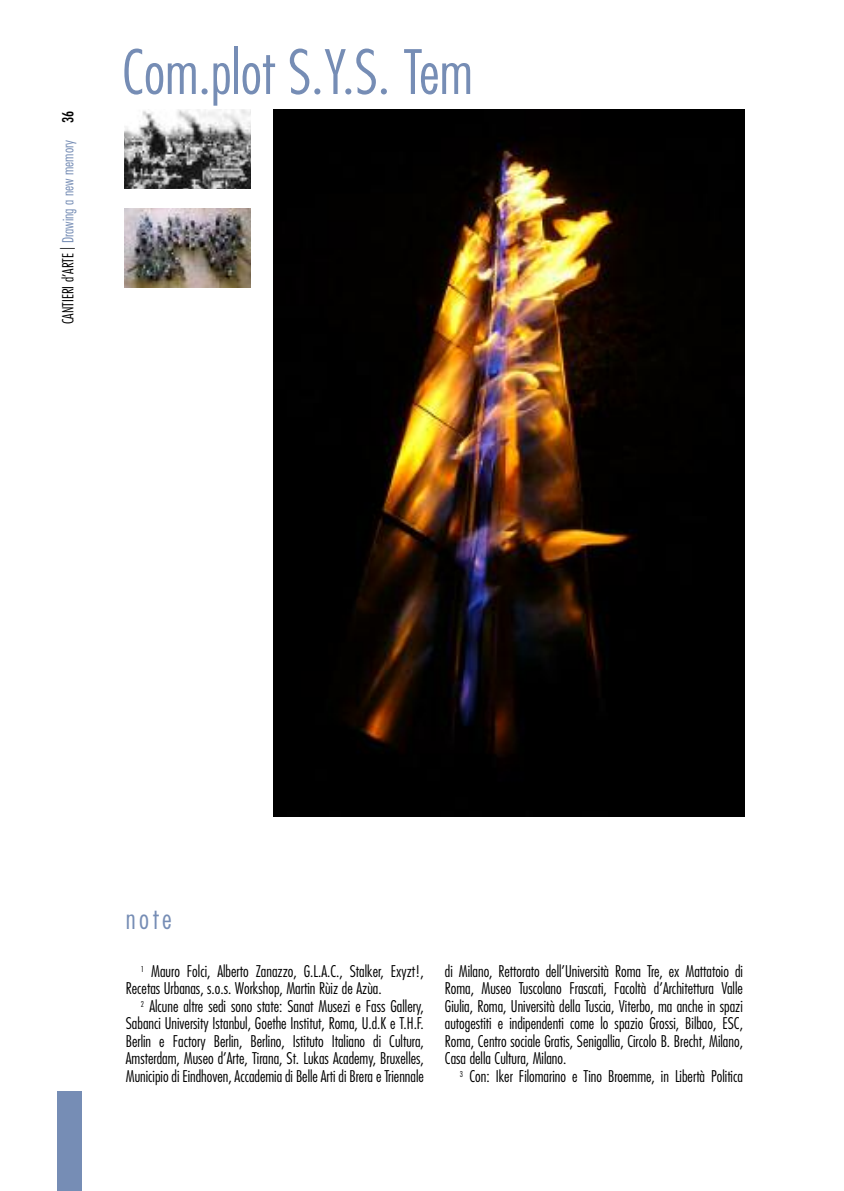
<style>
.page{position:relative;width:844px;height:1191px;background:#fff}
.page>*{position:absolute;margin:0;border:0;box-sizing:border-box;transform-origin:0 0}
.t1{font:300 condensed 59.5px "Futura";color:#768db5}
.t2{font:300 condensed 28px "Futura";color:#768db5}
.t3{font:300 condensed 15.75px/17.5px "Futura";color:#000;text-align:justify}
.t4{font:300 condensed 14.88px "Futura";color:#768db5}
.s1{color:#000}
.s2{font-weight:400;color:#000}
</style>
<div class="page">
<div style="left:57px;top:1091px;width:24px;height:100px;background:#768db5"></div>
<img style="left:273px;top:109px;width:471px;height:707px">
<img style="left:124px;top:109px;width:127px;height:80px">
<img style="left:124px;top:208px;width:127px;height:80px">
<p class="t4" style="left:62px;top:324px;width:215px;rotate:-90deg"><span class="s1">CANTIERI d’ARTE |</span> Drawing a new memory <span class="s2">36</span></p>
<h1 class="t1" style="left:122px;top:46px;width:352px">Com.plot S.Y.S. Tem</h1>
<h2 class="t2" style="left:126px;top:906px;width:47px">note</h2>
<p class="t3" style="left:126px;top:963px;width:299px;text-indent:15px"><sup>1</sup> Mauro Folci, Alberto Zanazzo, G.L.A.C., Stalker, Exyzt!,<br>Recetas Urbanas, s.o.s. Workshop, Martin Rùiz de Azùa.</p>
<p class="t3" style="left:126px;top:998px;width:299px;text-indent:15px"><sup>2</sup> Alcune altre sedi sono state: Sanat Musezi e Fass Gallery, Sabanci University Istanbul, Goethe Institut, Roma, U.d.K e T.H.F.<br>Berlin e Factory Berlin, Berlino, Istituto Italiano di Cultura, Amsterdam, Museo d’Arte, Tirana, St. Lukas Academy, Bruxelles, Municipio di Eindhoven, Accademia di Belle Arti di Brera e Triennale</p>
<p class="t3" style="left:445px;top:963px;width:299px">di Milano, Rettorato dell’Università Roma Tre, ex Mattatoio di Roma, Museo Tuscolano Frascati, Facoltà d’Architettura Valle Giulia, Roma, Università della Tuscia, Viterbo, ma anche in spazi autogestiti e indipendenti come lo spazio Grossi, Bilbao, ESC, Roma, Centro sociale Gratis, Senigallia, Circolo B. Brecht, Milano, Casa della Cultura, Milano.</p>
<p class="t3" style="left:459px;top:1068px;width:284px"><sup>3</sup> Con: Iker Filomarino e Tino Broemme, in Libertà Politica</p>
</div>
